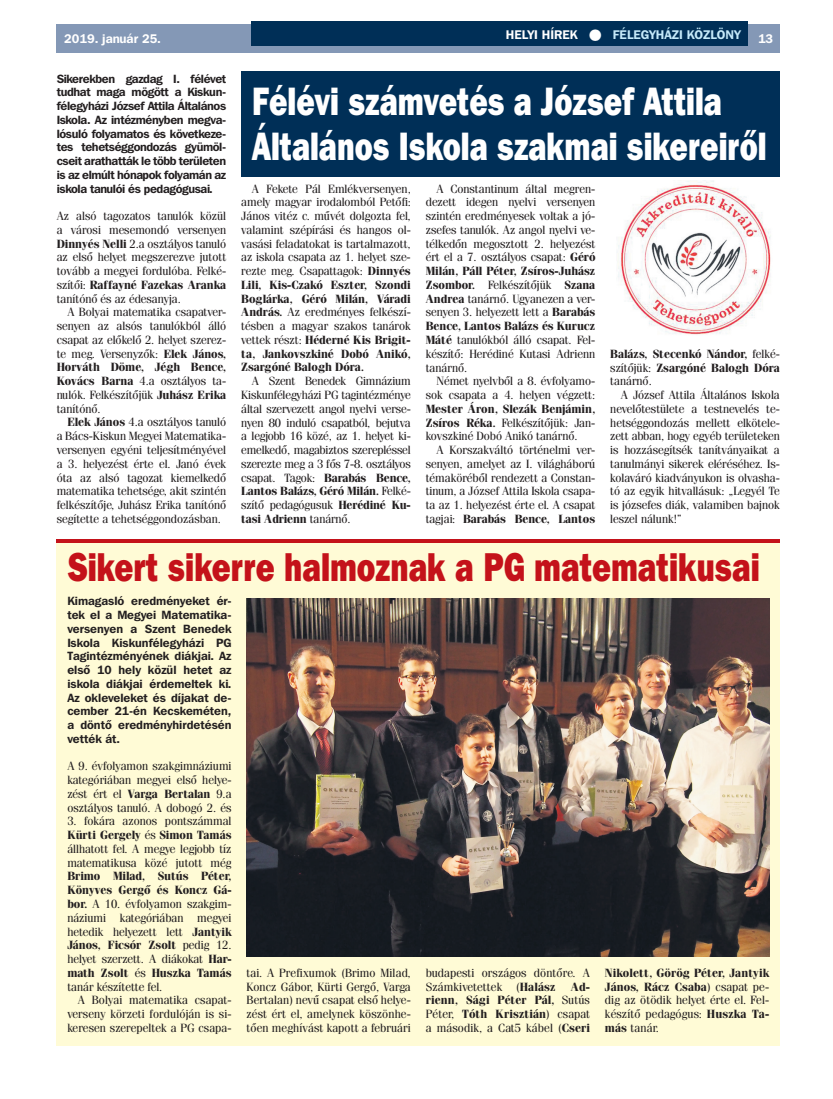
<style>
.page{position:relative;width:833px;height:1099px;background:#fff}
.page>*{position:absolute;margin:0;border:0;box-sizing:border-box;transform-origin:0 0}
.t1{font:40px "Franklin Gothic Hv PFL";color:#c4121a;scale:.77 1}
.t2{font:39.38px/45px "Franklin Gothic Hv PFL";color:#fff;scale:.76 1}
.t3{font:700 12.5px "Franklin Gothic PFL";color:#c6eafa}
.t4{font:700 12.5px "Franklin Gothic PFL";color:#fff}
.t5{font:11.88px/13.8px "Fenice PFL";color:#231f20;text-align:justify}
.t6{font:700 11.88px/13.8px "Franklin Gothic PFL";letter-spacing:-.03em;color:#231f20;text-align:justify}
.t7{font:700 11.88px/13.8px "Fenice PFL";color:#231f20;text-align:justify}
.s1{color:#fff}
.s2{font-weight:700}
.s3{font-weight:400}
</style>
<div class="page">
<div style="left:57px;top:25px;width:723px;height:28px;background:#8498b6"></div>
<div style="left:252px;top:21px;width:496px;height:25px;background:#002f57"></div>
<div style="left:57px;top:542px;width:723px;height:503px;background:#fffbd6"></div>
<img style="left:618px;top:181px;width:153px;height:154px">
<img style="left:246px;top:598px;width:523px;height:358px">
<div style="left:241px;top:71px;width:539px;height:105px;background:#002f57"></div>
<hr style="left:57px;top:539px;width:723px;height:4px;background:#c4121a">
<p class="t4" style="left:64px;top:31px;width:98px">2019. január 25.</p>
<p class="t3" style="left:506px;top:26px;width:236px"><span class="s1">HELYI HÍREK</span> <span class="s1">●</span> FÉLEGYHÁZI KÖZLÖNY</p>
<p class="t4" style="left:758px;top:31px;width:17px">13</p>
<p class="t6" style="left:57px;top:71px;width:171px">Sikerekben gazdag I. félévet tudhat maga mögött a Kiskun&shy;félegyházi József Attila Általános Iskola. Az intézményben megva&shy;lósuló folyamatos és következe&shy;tes tehetséggondozás gyümöl&shy;cseit arathatták le több területen is az elmúlt hónapok folyamán az iskola tanulói és pedagógusai.</p>
<p class="t5" style="left:57px;top:209px;width:171px">Az alsó tagozatos tanulók közül a városi mesemondó versenyen <span class="s2">Dinnyés Nelli</span> 2.a osztályos tanuló az első helyet megszerezve jutott tovább a megyei fordulóba. Felké&shy;szítői: <span class="s2">Raffayné Fazekas Aranka </span>tanítónő és az édesanyja.</p>
<p class="t5" style="left:57px;top:305px;width:171px;text-indent:11px">A Bolyai matematika csapatver&shy;senyen az alsós tanulókból álló csapat az előkelő 2. helyet szerez&shy;te meg. Versenyzők: <span class="s2">Elek János, Horváth Döme, Jégh Bence, Kovács Barna</span> 4.a osztályos ta&shy;nulók. Felkészítőjük <span class="s2">Juhász Erika </span>tanítónő.</p>
<p class="t5" style="left:57px;top:415px;width:171px;text-indent:11px"><span class="s2">Elek János</span> 4.a osztályos tanuló a Bács-Kiskun Megyei Matematika&shy;versenyen egyéni teljesítményével a 3. helyezést érte el. Janó évek óta az alsó tagozat kiemelkedő matematika tehetsége, akit szintén felkészítője, Juhász Erika tanítónő segítette a tehetséggondozásban.</p>
<h2 class="t2" style="left:252px;top:77px;width:678px">Félévi számvetés a József Attila<br>Általános Iskola szakmai sikereiről</h2>
<p class="t5" style="left:241px;top:181px;width:171px;text-indent:11px">A Fekete Pál Emlékversenyen, amely magyar irodalomból Petőfi:<br>János vitéz c. művét dolgozta fel, valamint szépírási és hangos ol&shy;vasási feladatokat is tartalmazott, az iskola csapata az 1. helyet sze&shy;rezte meg. Csapattagok: <span class="s2">Dinnyés Lili, Kis-Czakó Eszter, Szondi Boglárka, Géró Milán, Váradi András.</span> Az eredményes felkészí&shy;tésben a magyar szakos tanárok vettek részt: <span class="s2">Héderné Kis Brigit&shy;ta, Jankovszkiné Dobó Anikó, Zsargóné Balogh Dóra.</span></p>
<p class="t5" style="left:241px;top:374px;width:171px;text-indent:11px">A Szent Benedek Gimnázium Kiskunfélegyházi PG tagintézménye által szervezett angol nyelvi verse&shy;nyen 80 induló csapatból, bejutva a legjobb 16 közé, az 1. helyet ki&shy;emelkedő, magabiztos szerepléssel szerezte meg a 3 fős 7-8. osztályos csapat. Tagok: <span class="s2">Barabás Bence, Lantos Balázs, Géró Milán.</span> Felké&shy;szítő pedagógusuk <span class="s2">Herédiné Ku&shy;tasi Adrienn</span> tanárnő.</p>
<p class="t5" style="left:426px;top:181px;width:171px;text-indent:11px">A Constantinum által megren&shy;dezett idegen nyelvi versenyen szintén eredményesek voltak a jó&shy;zsefes tanulók. Az angol nyelvi ve&shy;télkedőn megosztott 2. helyezést ért el a 7. osztályos csapat: <span class="s2">Géró Milán, Páll Péter, Zsíros-Juhász Zsombor.</span> Felkészítőjük <span class="s2">Szana Andrea</span> tanárnő. Ugyanezen a ver&shy;senyen 3. helyezett lett a <span class="s2">Barabás Bence, Lantos Balázs és Kurucz Máté</span> tanulókból álló csapat. Fel&shy;készítő: Herédiné Kutasi Adrienn tanárnő.</p>
<p class="t5" style="left:426px;top:374px;width:171px;text-align:right">Német nyelvből a 8. évfolyamo&shy;sok csapata a 4. helyen végzett:</p>
<p class="t5" style="left:426px;top:401px;width:171px"><span class="s2">Mester Áron, Slezák Benjámin, Zsíros Réka.</span> Felkészítőjük: Jan&shy;kovszkiné Dobó Anikó tanárnő.</p>
<p class="t5" style="left:426px;top:443px;width:171px;text-indent:11px">A Korszakváltó történelmi ver&shy;senyen, amelyet az I. világháború témaköréből rendezett a Constan&shy;tinum, a József Attila Iskola csapa&shy;ta az 1. helyezést érte el. A csapat tagjai: <span class="s2">Barabás Bence, Lantos</span></p>
<p class="t7" style="left:610px;top:346px;width:171px">Balázs, Stecenkó Nándor, <span class="s3">felké&shy;szítőjük:</span> Zsargóné Balogh Dóra <span class="s3">tanárnő.</span></p>
<p class="t5" style="left:610px;top:388px;width:171px;text-indent:11px">A József Attila Általános Iskola nevelőtestülete a testnevelés te&shy;hetséggondozás mellett elkötele&shy;zett abban, hogy egyéb területeken is hozzásegítsék tanítványaikat a tanulmányi sikerek eléréséhez. Is&shy;kolaváró kiadványukon is olvasha&shy;tó az egyik hitvallásuk: „Legyél Te is józsefes diák, valamiben bajnok leszel nálunk!”</p>
<h1 class="t1" style="left:67px;top:541px;width:901px">Sikert sikerre halmoznak a PG matematikusai</h1>
<p class="t6" style="left:67px;top:594px;width:166px">Kimagasló eredményeket ér&shy;tek el a Megyei Matematika&shy;versenyen a Szent Benedek Iskola Kiskunfélegyházi PG Tagintézményének diákjai. Az első 10 hely közül hetet az iskola diákjai érdemeltek ki.<br>Az okleveleket és díjakat de&shy;cember 21-én Kecskeméten, a döntő eredményhirdetésén vették át.</p>
<p class="t5" style="left:67px;top:759px;width:166px">A 9. évfolyamon szakgimnáziumi kategóriában megyei első helye&shy;zést ért el <span class="s2">Varga Bertalan</span> 9.a osztályos tanuló. A dobogó 2. és</p>
<p class="t5" style="left:67px;top:814px;width:166px">3. fokára azonos pontszámmal <span class="s2">Kürti Gergely</span> és <span class="s2">Simon Tamás </span>állhatott fel. A megye legjobb tíz matematikusa közé jutott még</p>
<p class="t5" style="left:67px;top:869px;width:166px"><span class="s2">Brimo Milad, Sutús Péter, Könyves Gergő és Koncz Gá&shy;bor.</span> A 10. évfolyamon szakgim&shy;náziumi kategóriában megyei hetedik helyezett lett <span class="s2">Jantyik János, Ficsór Zsolt</span> pedig 12. helyet szerzett. A diákokat <span class="s2">Har&shy;math Zsolt</span> és <span class="s2">Huszka Tamás </span>tanár készítette fel.</p>
<p class="t5" style="left:67px;top:993px;width:166px;text-indent:11px">A Bolyai matematika csapat&shy;verseny körzeti fordulóján is si&shy;keresen szerepeltek a PG csapa-</p>
<p class="t5" style="left:605px;top:965px;width:166px"><span class="s2">Nikolett, Görög Péter, Jantyik János, Rácz Csaba</span>) csapat pe&shy;dig az ötödik helyet érte el. Fel&shy;készítő pedagógus: <span class="s2">Huszka Ta&shy;más</span> tanár.</p>
<p class="t5" style="left:246px;top:965px;width:166px">tai. A Prefixumok (Brimo Milad, Koncz Gábor, Kürti Gergő, Varga Bertalan) nevű csapat első helye&shy;zést ért el, amelynek köszönhe&shy;tően meghívást kapott a februári</p>
<p class="t5" style="left:426px;top:965px;width:166px">budapesti országos döntőre. A<br>Számkivetettek (<span class="s2">Halász</span></p>
<p class="t7" style="left:426px;top:979px;width:166px;text-indent:145px">Ad&shy;rienn, Sági Péter Pál, <span class="s3">Sutús Péter,</span> Tóth Krisztián<span class="s3">) csapat a második, a Cat5 kábel (</span>Cseri</p>
</div>
